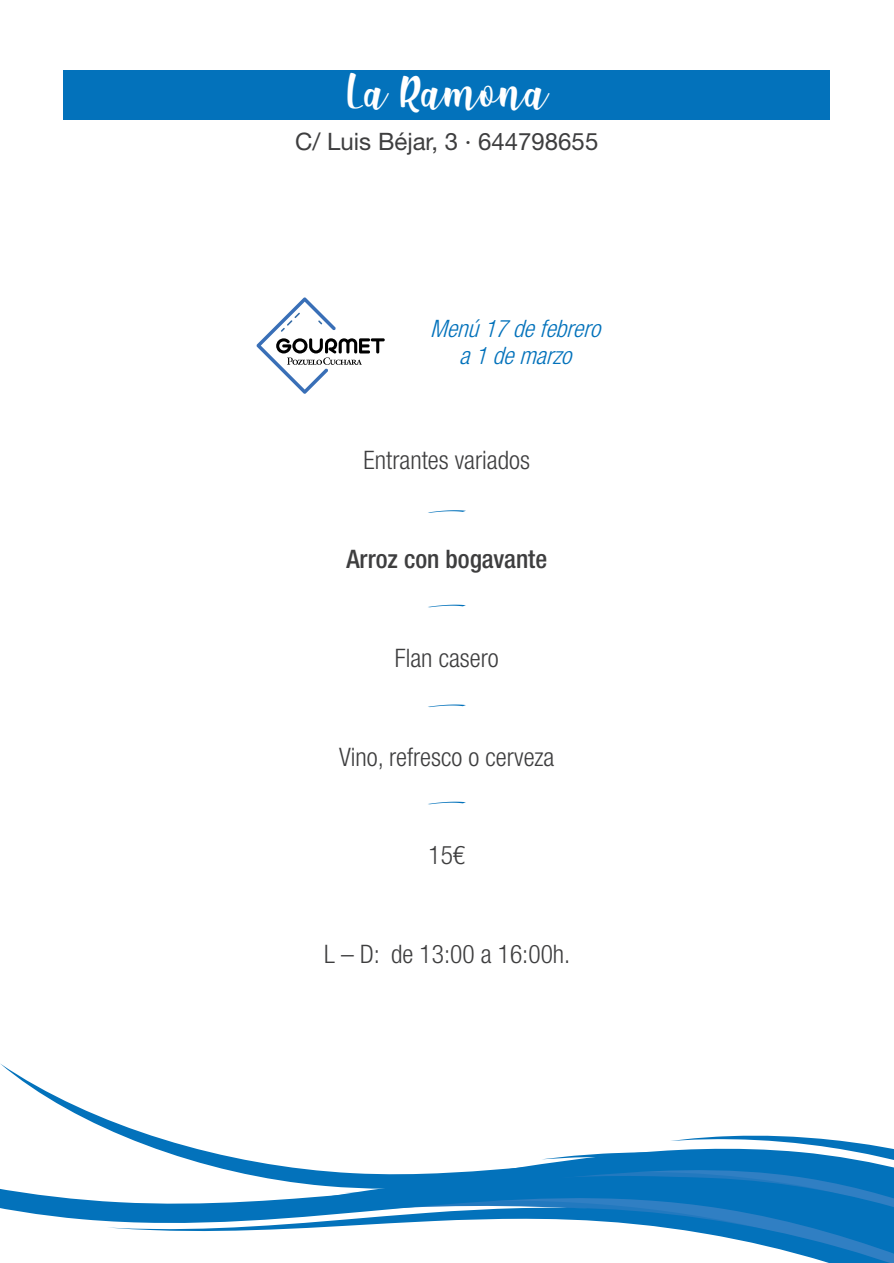
<style>
.page{position:relative;width:894px;height:1263px;background:#fff}
.page>*{position:absolute;margin:0;border:0;box-sizing:border-box;transform-origin:0 0}
.t1{font:42px "Shink";color:#fff}
.t2{font:300 condensed 25.5px "Helvetica Neue LT Std";color:#3e3e3f}
.t3{font:500 condensed 25.5px "Helvetica Neue LT Std";color:#3e3e3f}
.t4{font:italic 300 condensed 24px/27.3px "Helvetica Neue LT Std";color:#0372bb;text-align:center}
.t5{font:24px "Helvetica Neue LT Std";color:#3e3e3f}
</style>
<div class="page">
<svg style="left:0;top:1063px;width:150px;height:159px"></svg>
<svg style="left:107px;top:1135px;width:786px;height:127px"></svg>
<div style="left:64px;top:70px;width:765px;height:50px;background:#0372bb"></div>
<svg style="left:256px;top:297px;width:128px;height:96px"></svg>
<svg style="left:432px;top:510px;width:33px;height:2px"></svg>
<svg style="left:428px;top:604px;width:37px;height:3px"></svg>
<svg style="left:428px;top:801px;width:37px;height:3px"></svg>
<svg style="left:428px;top:704px;width:37px;height:3px"></svg>
<h1 class="t1" style="left:345px;top:68px;width:204px">La Ramona</h1>
<p class="t5" style="left:295px;top:133px;width:304px">C/ Luis Béjar, 3 · 644798655</p>
<p class="t4" style="left:430px;top:317px;width:177px">Menú 17 defebrero a1 demarzo</p>
<p class="t2" style="left:363px;top:451px;width:168px">Entrantes variados</p>
<p class="t3" style="left:346px;top:549px;width:202px">Arroz con bogavante</p>
<p class="t2" style="left:394px;top:648px;width:105px">Flan casero</p>
<p class="t2" style="left:339px;top:747px;width:217px">Vino, refresco o cerveza</p>
<p class="t2" style="left:428px;top:845px;width:38px">15€</p>
<p class="t2" style="left:324px;top:944px;width:247px">L – D: de 13:00 a 16:00h.</p>
</div>
